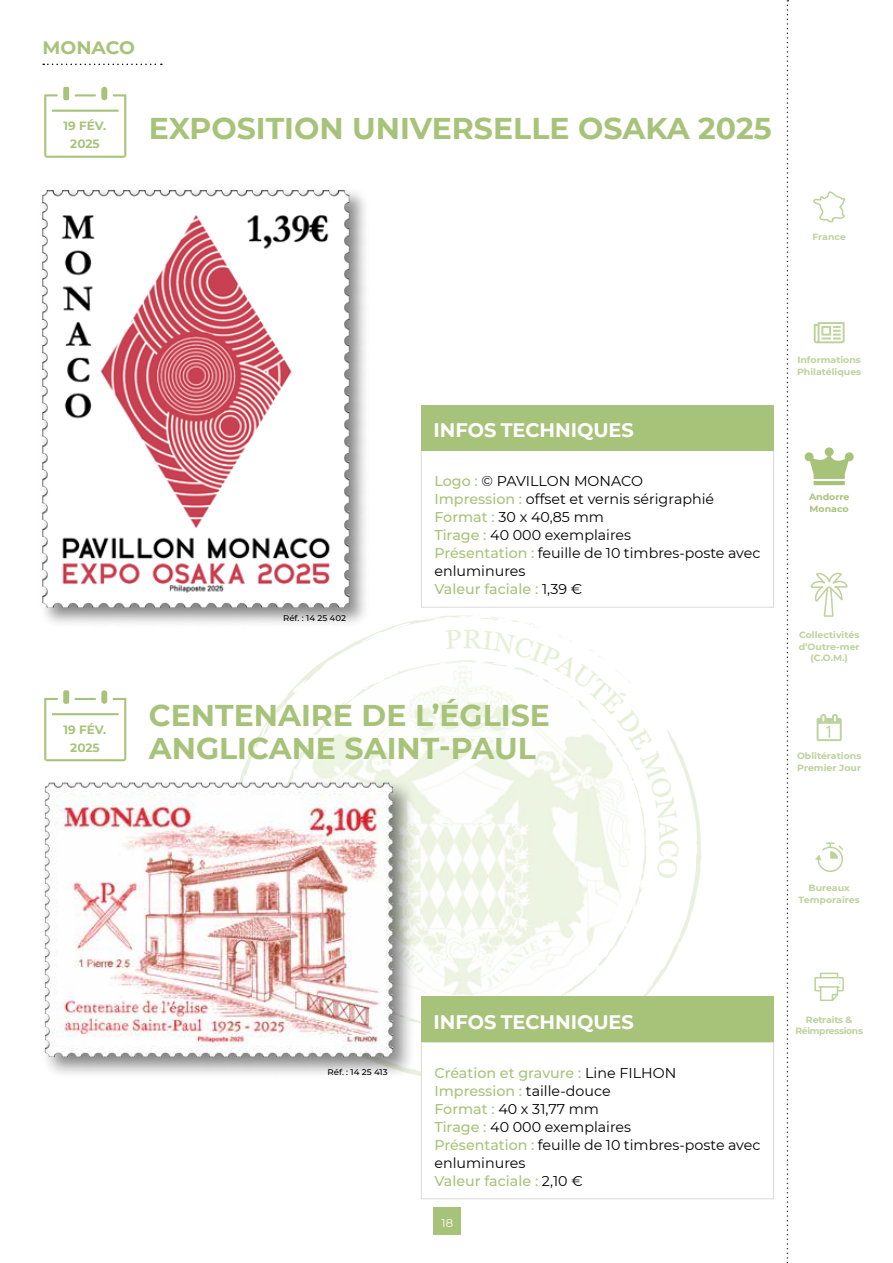
<style>
.page{position:relative;width:893px;height:1263px;background:#fff}
.page>*{position:absolute;margin:0;border:0;box-sizing:border-box;transform-origin:0 0}
.t1{font:700 30px/33px "Montserrat";color:#a7c379}
.t2{font:700 19.5px "Montserrat";letter-spacing:-.005em;color:#fff}
.t3{font:700 18px "Montserrat";color:#a7c379;scale:1.04 1}
.t4{font:14.25px/18px "Montserrat";color:#000}
.t5{font:700 12px/18px "Montserrat";color:#a7c379;text-align:center}
.t6{font:11.25px "Montserrat";color:#fff;scale:1.04 1}
.t7{font:700 9px/11.6px "Montserrat";color:#bdd29c;scale:1.04 1}
.t8{font:700 9px/11.6px "Montserrat";letter-spacing:-.03em;color:#bdd29c;text-align:center;scale:1.04 1}
.t9{font:700 9px/11.6px "Montserrat";color:#a7c379;scale:1.04 1}
.t10{font:500 8.25px "Montserrat";color:#000;scale:1.04 1}
.s1{font-weight:500;color:#a7c379}
</style>
<div class="page">
<svg style="left:240px;top:709px;width:461px;height:367px"></svg>
<svg style="left:247px;top:747px;width:11px;height:11px"></svg>
<svg style="left:814px;top:322px;width:31px;height:21px"></svg>
<svg style="left:813px;top:191px;width:33px;height:32px"></svg>
<svg style="left:815px;top:842px;width:29px;height:30px"></svg>
<svg style="left:810px;top:572px;width:38px;height:170px"></svg>
<svg style="left:814px;top:972px;width:30px;height:30px"></svg>
<svg style="left:805px;top:447px;width:49px;height:38px"></svg>
<svg style="left:787px;top:0;width:1px;height:1263px"></svg>
<div style="left:434px;top:1208px;width:27px;height:27px;background:#a7c379"></div>
<svg style="left:43px;top:64px;width:119px;height:1px"></svg>
<div style="left:421px;top:1042px;width:352px;height:157px;background:#fff"></div>
<div style="left:421px;top:1042px;width:353px;height:157px;border:1px solid #dadada"></div>
<div style="left:421px;top:996px;width:353px;height:46px;background:#a7c379"></div>
<div style="left:101px;top:689px;width:7px;height:16px;background:#a7c379;border-radius:4px"></div>
<div style="left:100px;top:689px;width:9px;height:16px;border:2px solid #fff;border-radius:4px"></div>
<div style="left:62px;top:689px;width:8px;height:16px;background:#a7c379;border-radius:3px"></div>
<div style="left:62px;top:689px;width:9px;height:16px;border:2px solid #fff;border-radius:3px"></div>
<svg style="left:44px;top:695px;width:83px;height:67px"></svg>
<div style="left:421px;top:450px;width:353px;height:158px;border:1px solid #dadada"></div>
<div style="left:421px;top:405px;width:353px;height:46px;background:#a7c379"></div>
<div style="left:101px;top:86px;width:7px;height:15px;background:#a7c379;border-radius:4px"></div>
<div style="left:100px;top:85px;width:9px;height:17px;border:2px solid #fff;border-radius:4px"></div>
<div style="left:62px;top:86px;width:8px;height:15px;background:#a7c379;border-radius:3px"></div>
<div style="left:62px;top:85px;width:9px;height:17px;border:2px solid #fff;border-radius:3px"></div>
<svg style="left:44px;top:92px;width:83px;height:66px"></svg>
<div style="left:38px;top:186px;width:333px;height:443px;background:#000;opacity:.5"></div>
<img style="left:42px;top:190px;width:295px;height:85px">
<div style="left:40px;top:778px;width:377px;height:303px;background:#000;opacity:.5"></div>
<svg style="left:276px;top:615px;width:404px;height:414px"></svg>
<p class="t3" style="left:43px;top:34px;width:91px">MONACO</p>
<p class="t5" style="left:63px;top:116px;width:44px">19 FÉV.<br>2025</p>
<h1 class="t1" style="left:149px;top:110px;width:624px">EXPOSITION UNIVERSELLE OSAKA 2025</h1>
<p class="t7" style="left:812px;top:231px;width:34px">France</p>
<p class="t5" style="left:63px;top:720px;width:44px">19 FÉV.<br>2025</p>
<h2 class="t2" style="left:434px;top:416px;width:202px">INFOS TECHNIQUES</h2>
<p class="t10" style="left:283px;top:612px;width:62px">Réf. : 14 25 402</p>
<p class="t4" style="left:434px;top:471px;width:327px"><span class="s1">Logo :</span> © PAVILLON MONACO<br><span class="s1">Impression :</span> offset et vernis sérigraphié<br><span class="s1">Format :</span> 30 x 40,85 mm<br><span class="s1">Tirage :</span> 40 000 exemplaires<br><span class="s1">Présentation :</span> feuille de 10 timbres-poste avec enluminures<br><span class="s1">Valeur faciale :</span> 1,39 €</p>
<h1 class="t1" style="left:149px;top:697px;width:403px">CENTENAIRE DE L’ÉGLISE<br>ANGLICANE SAINT-PAUL</h1>
<p class="t7" style="left:797px;top:354px;width:63px">Informations<br>Philatéliques</p>
<p class="t9" style="left:809px;top:491px;width:40px">Andorre<br>Monaco</p>
<p class="t7" style="left:799px;top:629px;width:60px;text-align:center">Collectivités d’Outre-mer (C.O.M.)</p>
<p class="t7" style="left:797px;top:750px;width:63px">Oblitérations<br>Premier Jour</p>
<p class="t10" style="left:328px;top:1066px;width:59px">Réf. : 14 25 413</p>
<p class="t7" style="left:798px;top:882px;width:60px;text-align:center">Bureaux<br>Temporaires</p>
<h2 class="t2" style="left:434px;top:1007px;width:202px">INFOS TECHNIQUES</h2>
<p class="t4" style="left:434px;top:1063px;width:327px"><span class="s1">Création et gravure :</span> Line FILHON<br><span class="s1">Impression :</span> taille-douce<br><span class="s1">Format :</span> 40 x 31,77 mm<br><span class="s1">Tirage :</span> 40 000 exemplaires<br><span class="s1">Présentation :</span> feuille de 10 timbres-poste avec enluminures<br><span class="s1">Valeur faciale :</span> 2,10 €</p>
<p class="t6" style="left:441px;top:1215px;width:13px">18</p>
<p class="t8" style="left:795px;top:1013px;width:66px">Retraits &amp;<br>Réimpressions</p>
</div>
